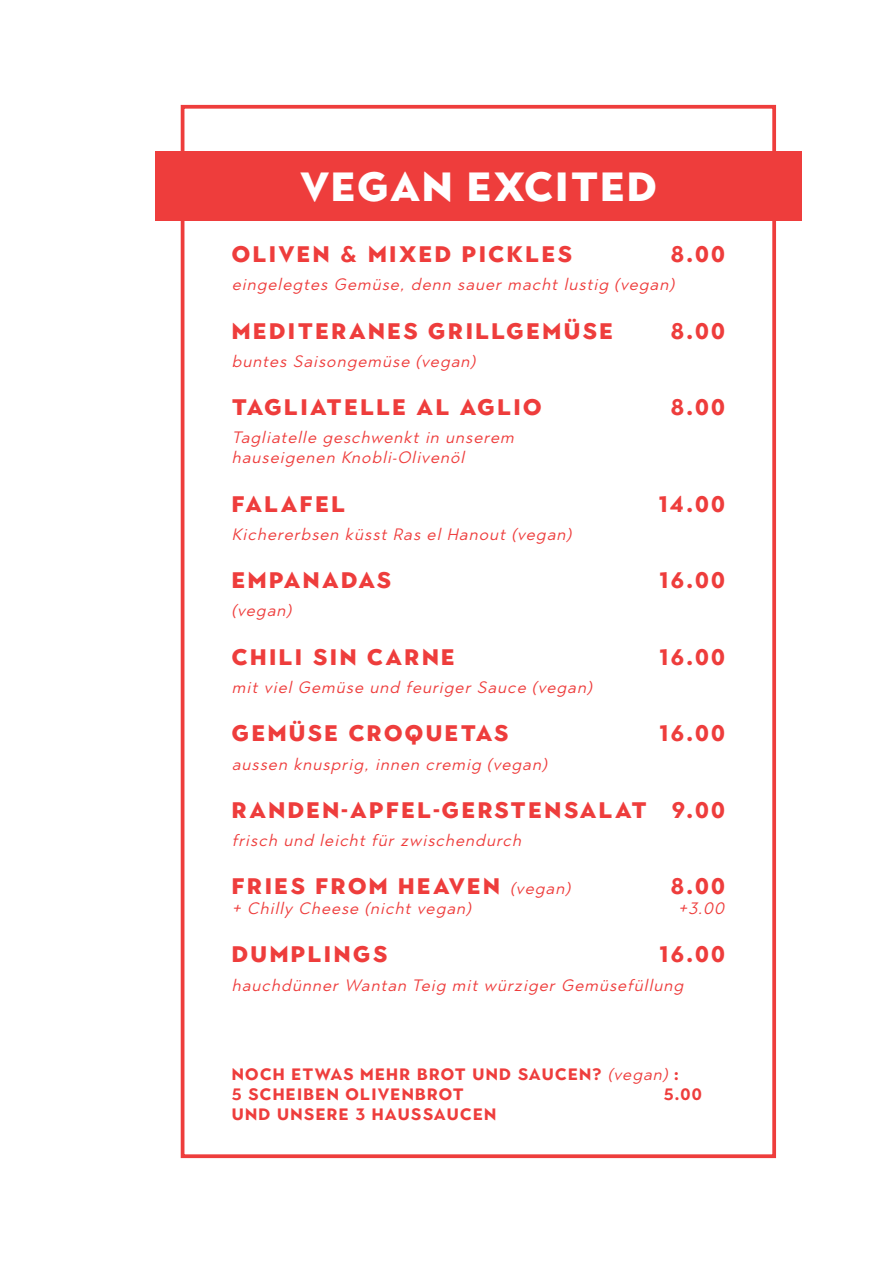
<style>
.page{position:relative;width:893px;height:1263px;background:#fff}
.page>*{position:absolute;margin:0;border:0;box-sizing:border-box;transform-origin:0 0}
.Titel_Balken{font:900 40.8px "Town 10 Display";letter-spacing:.05em;color:#fff}
.Speise{font:900 22.5px "Town 10 Display";letter-spacing:.11em;color:#ee3d3c}
.Speisenzusatz{font:900 22.5px "Town 10 Display";letter-spacing:.11em;color:#ee3d3c}
.Speisenzusatz-2{font:italic 16.5px/19.8px "Town 80 Text";color:#ee3d3c}
.Speisenzusatz-3{font:700 16.5px/19.8px "Town 80 Text";letter-spacing:.08em;color:#ee3d3c}
.Speise-2{font:italic 16.5px "Town 80 Text";color:#ee3d3c}
.s1{font-family:"Town 80 Text";font-weight:400;font-style:italic;font-size:16.5px}
.s2{font-weight:400;font-style:italic}
</style>
<div class="page">
<div style="left:181px;top:105px;width:595px;height:1053px;border:4px solid #ee3d3c"></div>
<div style="left:155px;top:151px;width:646px;height:69px;background:#ee3d3c"></div>
<p class="Titel_Balken" style="left:300px;top:163px;width:358px">VEGAN EXCITED</p>
<p class="Speise" style="left:232px;top:241px;width:342px">OLIVEN &amp; MIXED PICKLES</p>
<p class="Speise" style="left:671px;top:241px;width:56px">8.00</p>
<p class="Speisenzusatz-2" style="left:232px;top:274px;width:448px">eingelegtes Gemüse, denn sauer macht lustig (vegan)</p>
<p class="Speisenzusatz" style="left:232px;top:318px;width:382px">MEDITERANES GRILLGEMÜSE</p>
<p class="Speisenzusatz" style="left:671px;top:318px;width:56px">8.00</p>
<p class="Speisenzusatz-2" style="left:232px;top:351px;width:249px">buntes Saisongemüse (vegan)</p>
<p class="Speise" style="left:232px;top:394px;width:311px">TAGLIATELLE AL AGLIO</p>
<p class="Speise" style="left:671px;top:394px;width:56px">8.00</p>
<p class="Speisenzusatz-2" style="left:232px;top:428px;width:288px">Tagliatelle geschwenkt in unserem hauseigenen Knobli-Olivenöl</p>
<p class="Speise" style="left:232px;top:491px;width:115px">FALAFEL</p>
<p class="Speise" style="left:658px;top:491px;width:68px">14.00</p>
<p class="Speisenzusatz-2" style="left:232px;top:524px;width:345px">Kichererbsen küsst Ras el Hanout (vegan)</p>
<p class="Speise" style="left:232px;top:567px;width:161px">EMPANADAS</p>
<p class="Speise" style="left:659px;top:567px;width:67px">16.00</p>
<p class="Speisenzusatz-2" style="left:232px;top:601px;width:65px">(vegan)</p>
<p class="Speise" style="left:232px;top:644px;width:224px">CHILI SIN CARNE</p>
<p class="Speise" style="left:659px;top:644px;width:67px">16.00</p>
<p class="Speisenzusatz-2" style="left:232px;top:677px;width:366px">mit viel Gemüse und feuriger Sauce (vegan)</p>
<p class="Speise" style="left:232px;top:720px;width:278px">GEMÜSE CROQUETAS</p>
<p class="Speise" style="left:659px;top:720px;width:67px">16.00</p>
<p class="Speisenzusatz-2" style="left:232px;top:754px;width:321px">aussen knusprig, innen cremig (vegan)</p>
<p class="Speise" style="left:232px;top:797px;width:495px">RANDEN-APFEL-GERSTENSALAT 9.00</p>
<p class="Speisenzusatz-2" style="left:232px;top:830px;width:295px">frisch und leicht für zwischendurch</p>
<p class="Speise" style="left:232px;top:873px;width:344px">FRIES FROM HEAVEN <span class="s1">(vegan)</span></p>
<p class="Speise" style="left:671px;top:873px;width:56px">8.00</p>
<p class="Speise-2" style="left:232px;top:898px;width:245px">+ Chilly Cheese (nicht vegan)</p>
<p class="Speise-2" style="left:678px;top:898px;width:52px">+3.00</p>
<p class="Speise" style="left:232px;top:942px;width:157px">DUMPLINGS</p>
<p class="Speise" style="left:659px;top:942px;width:67px">16.00</p>
<p class="Speisenzusatz-2" style="left:232px;top:975px;width:457px">hauchdünner Wantan Teig mit würziger Gemüsefüllung</p>
<p class="Speisenzusatz-3" style="left:232px;top:1064px;width:449px">NOCH ETWAS MEHR BROT UND SAUCEN? <span class="s2">(vegan)</span> :<br>5 SCHEIBEN OLIVENBROT</p>
<p class="Speisenzusatz-3" style="left:664px;top:1084px;width:39px">5.00</p>
<p class="Speisenzusatz-3" style="left:232px;top:1104px;width:266px">UND UNSERE 3 HAUSSAUCEN</p>
</div>
